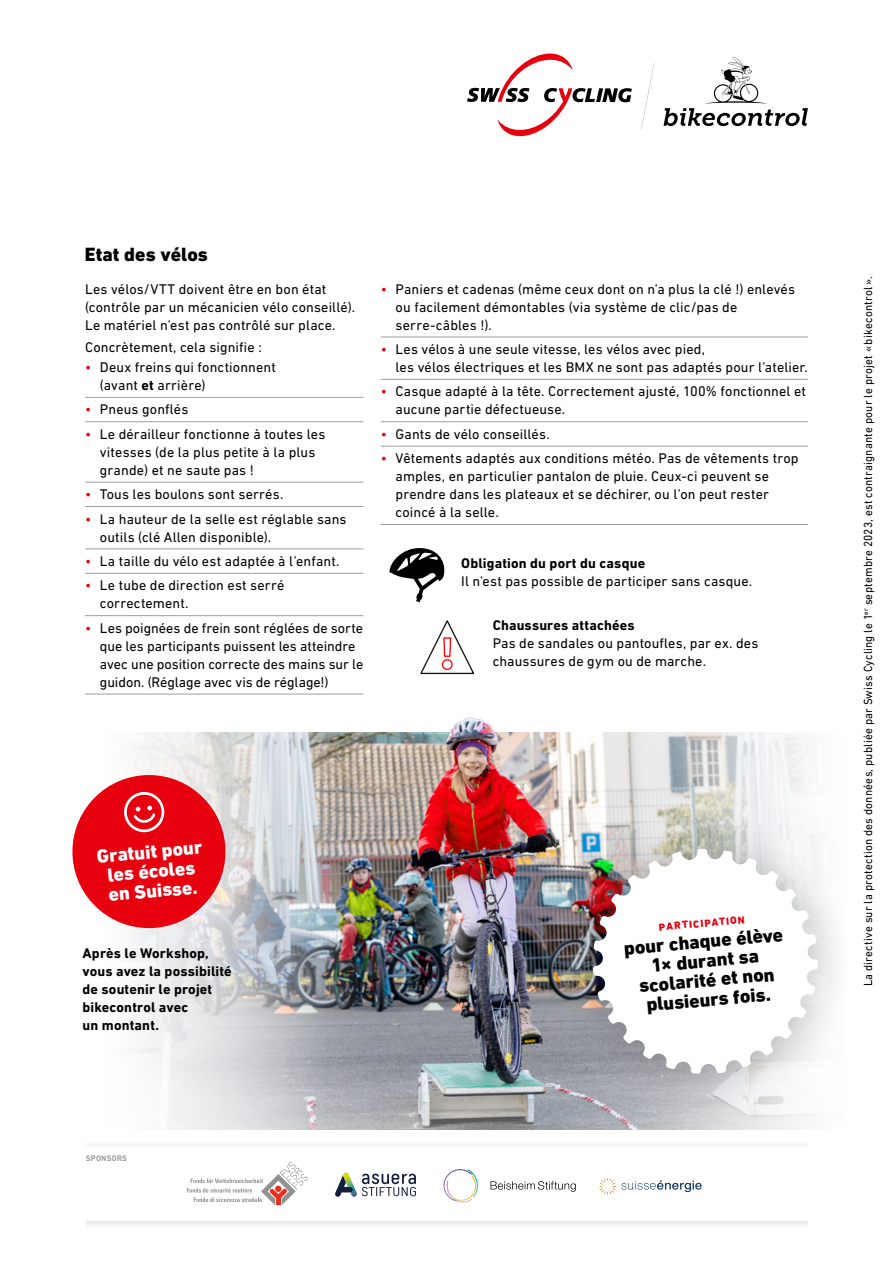
<style>
.page{position:relative;width:893px;height:1263px;background:#fff}
.page>*{position:absolute;margin:0;border:0;box-sizing:border-box;transform-origin:0 0}
.t1{font:800 19.5px/19.5px "DIN Next LT Pro";letter-spacing:.005em;color:#000;text-align:center}
.t2{font:800 19.5px/19.5px "DIN Next LT Pro";color:#fff;text-align:center}
.t3{font:14.25px/18px "DIN Next LT Pro";letter-spacing:.01em;color:#000}
.t4{font:700 14.25px/18px "DIN Next LT Pro";letter-spacing:.01em;color:#000}
.t5{font:12px "DIN Next LT Pro";letter-spacing:.02em;color:#000;scale:.95 1}
.t6{font:800 10.5px "DIN Next LT Pro";color:#e7000e}
.t7{font:700 8.25px "DIN Next LT Pro";letter-spacing:.04em;color:#9d9e9e;scale:.95 1}
.s1{color:#e7000e}
.s2{font-weight:700}
</style>
<div class="page">
<div style="left:0;top:1139px;width:893px;height:91px;background:#000;opacity:.15"></div>
<div style="left:0;top:1146px;width:893px;height:74px;background:#fff"></div>
<div style="left:808px;top:1078px;width:85px;height:185px;background:#fff"></div>
<svg style="left:641px;top:63px;width:13px;height:66px"></svg>
<svg style="left:467px;top:54px;width:165px;height:82px"></svg>
<svg style="left:663px;top:57px;width:145px;height:69px"></svg>
<svg style="left:490px;top:1181px;width:86px;height:11px"></svg>
<svg style="left:443px;top:1169px;width:35px;height:33px"></svg>
<svg style="left:335px;top:1172px;width:81px;height:25px"></svg>
<svg style="left:187px;top:1162px;width:121px;height:43px"></svg>
<svg style="left:599px;top:1178px;width:103px;height:16px"></svg>
<img style="left:133px;top:744px;width:679px;height:385px">
<img style="left:142px;top:718px;width:668px;height:26px">
<svg style="left:160px;top:718px;width:175px;height:412px;background:#ced0d3"></svg>
<div style="left:0;top:1070px;width:85px;height:193px;background:#fff"></div>
<hr style="left:85px;top:397px;width:278px;height:1px;background:#9d9e9e">
<hr style="left:85px;top:421px;width:278px;height:1px;background:#9d9e9e">
<hr style="left:85px;top:482px;width:278px;height:1px;background:#9d9e9e">
<hr style="left:85px;top:506px;width:278px;height:1px;background:#9d9e9e">
<hr style="left:85px;top:549px;width:278px;height:1px;background:#9d9e9e">
<hr style="left:85px;top:573px;width:278px;height:1px;background:#9d9e9e">
<hr style="left:85px;top:615px;width:278px;height:1px;background:#9d9e9e">
<hr style="left:85px;top:694px;width:278px;height:1px;background:#9d9e9e">
<hr style="left:381px;top:337px;width:427px;height:1px;background:#9d9e9e">
<hr style="left:381px;top:379px;width:427px;height:1px;background:#9d9e9e">
<hr style="left:381px;top:421px;width:427px;height:1px;background:#9d9e9e">
<hr style="left:381px;top:446px;width:427px;height:1px;background:#9d9e9e">
<hr style="left:381px;top:524px;width:427px;height:1px;background:#9d9e9e">
<svg style="left:419px;top:620px;width:57px;height:109px"></svg>
<svg style="left:389px;top:548px;width:55px;height:54px"></svg>
<svg style="left:72px;top:772px;width:157px;height:159px;background:#e9434d"></svg>
<div style="left:550px;top:806px;width:310px;height:310px;background:#000;opacity:.24"></div>
<svg style="left:593px;top:849px;width:225px;height:225px"></svg>
<h1 class="t1" style="left:85px;top:245px;width:124px">Etat des vélos</h1>
<p class="t3" style="left:85px;top:280px;width:271px">Les vélos/VTT doivent être en bon état (contrôle par un mécanicien vélo conseillé).<br>Le matériel n’est pas contrôlé sur place.</p>
<p class="t3" style="left:85px;top:338px;width:178px">Concrètement, cela signifie :</p>
<p class="t3" style="left:100px;top:358px;width:177px;text-indent:-15px"><span class="s1">•</span> Deux freins qui fonctionnent (avant <span class="s2">et</span> arrière)</p>
<p class="t3" style="left:85px;top:400px;width:105px"><span class="s1">•</span> Pneus gonflés</p>
<p class="t3" style="left:100px;top:425px;width:227px;text-indent:-15px"><span class="s1">•</span> Le dérailleur fonctionne à toutes les vitesses (de la plus petite à la plus grande) et ne saute pas !</p>
<p class="t3" style="left:85px;top:485px;width:200px"><span class="s1">•</span> Tous les boulons sont serrés.</p>
<p class="t3" style="left:100px;top:509px;width:248px;text-indent:-15px"><span class="s1">•</span> La hauteur de la selle est réglable sans outils (clé Allen disponible).</p>
<p class="t3" style="left:85px;top:552px;width:256px"><span class="s1">•</span> La taille du vélo est adaptée à l’enfant.</p>
<p class="t3" style="left:100px;top:576px;width:186px;text-indent:-15px"><span class="s1">•</span> Le tube de direction est serré correctement.</p>
<p class="t3" style="left:100px;top:619px;width:265px;text-indent:-15px"><span class="s1">•</span> Les poignées de frein sont réglées de sorte que les participants puissent les atteindre avec une position correcte des mains sur le guidon. (Réglage avec vis de réglage!)</p>
<p class="t3" style="left:396px;top:280px;width:401px;text-indent:-15px"><span class="s1">•</span> Paniers et cadenas (même ceux dont on n’a plus la clé !) enlevés ou facilement démontables (via système de clic/pas de serre-câbles !).</p>
<p class="t3" style="left:396px;top:340px;width:414px;text-indent:-15px"><span class="s1">•</span> Les vélos à une seule vitesse, les vélos avec pied,<br>les vélos électriques et les BMX ne sont pas adaptés pour l’atelier.</p>
<p class="t3" style="left:396px;top:382px;width:412px;text-indent:-15px"><span class="s1">•</span> Casque adapté à la tête. Correctement ajusté, 100% fonctionnel et aucune partie défectueuse.</p>
<p class="t3" style="left:381px;top:425px;width:171px"><span class="s1">•</span> Gants de vélo conseillés.</p>
<p class="t3" style="left:396px;top:449px;width:404px;text-indent:-15px"><span class="s1">•</span> Vêtements adaptés aux conditions météo. Pas de vêtements trop amples, en particulier pantalon de pluie. Ceux-ci peuvent se prendre dans les plateaux et se déchirer, ou l’on peut rester coincé à la selle.</p>
<p class="t4" style="left:461px;top:554px;width:185px">Obligation du port du casque</p>
<p class="t3" style="left:461px;top:572px;width:292px">Il n’est pas possible de participer sans casque.</p>
<p class="t4" style="left:493px;top:616px;width:144px">Chaussures attachées</p>
<p class="t3" style="left:493px;top:634px;width:267px">Pas de sandales ou pantoufles, par ex. des chaussures de gym ou de marche.</p>
<h1 class="t2" style="left:96px;top:846px;width:107px;rotate:-5deg">Gratuit pour les écoles en Suisse.</h1>
<p class="t4" style="left:82px;top:944px;width:151px">Après le Workshop, vous avez la possibilité de soutenir le projet bikecontrol avec<br>un montant.</p>
<p class="t7" style="left:86px;top:1153px;width:45px">SPONSORS</p>
<p class="t6" style="left:658px;top:921px;width:88px;rotate:-5deg">PARTICIPATION</p>
<h1 class="t1" style="left:623px;top:938px;width:161px;rotate:-5deg">pour chaque élève<br>1× durant sa scolarité et non plusieurs fois.</h1>
<p class="t5" style="left:861px;top:986px;width:749px;rotate:-90deg">La directive sur la protection des données, publiée par Swiss Cycling le 1<sup>er</sup> septembre 2023, est contraignante pour le projet « bikecontrol ».</p>
</div>
